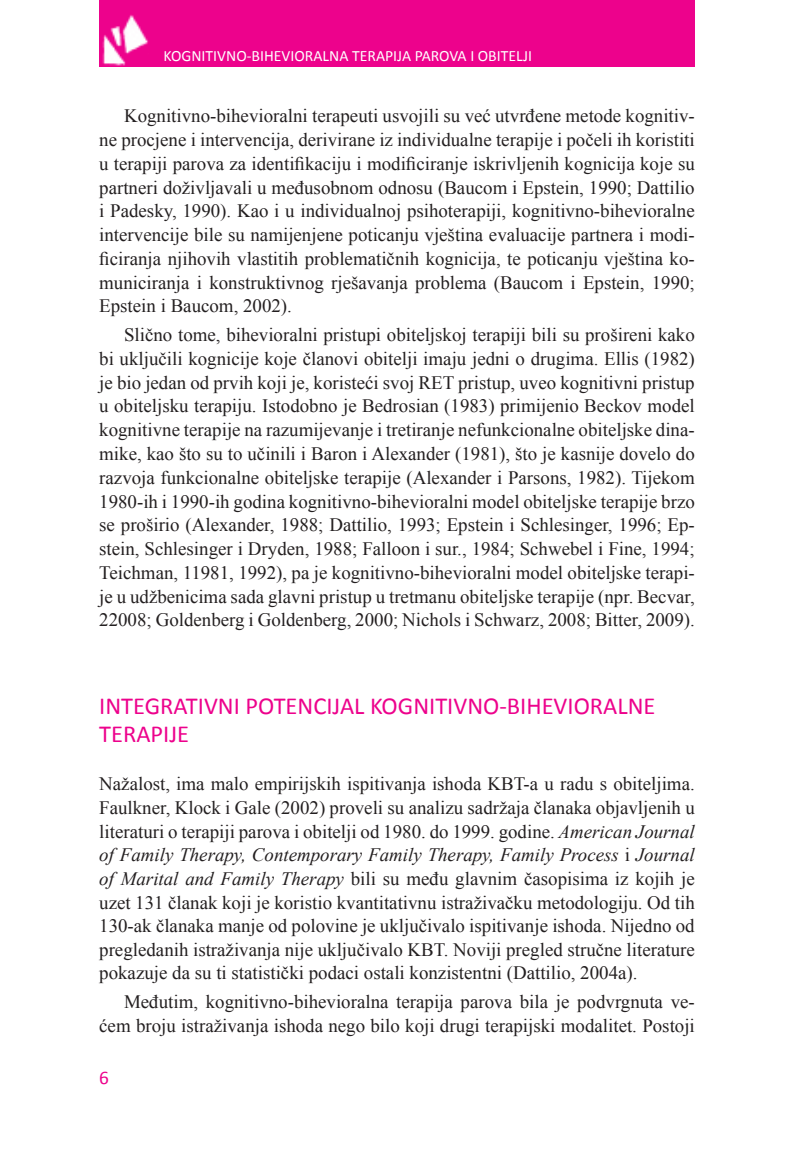
<style>
.page{position:relative;width:794px;height:1161px;background:#fff}
.page>*{position:absolute;margin:0;border:0;box-sizing:border-box;transform-origin:0 0}
.naslov_1{font:24.5px/28px "Calibri";color:#ed028c}
.t1{font:19.25px "Calibri";color:#ed028c}
.bodi{font:18.9px/23.8px "Times New Roman";color:#231f20;text-align:justify}
.bodi_1{font:18.9px/23.6px "Times New Roman";color:#231f20;text-align:justify}
.t2{font:15.75px "Calibri";color:#fff}
.s1{font-style:italic}
</style>
<div class="page">
<div style="left:99px;top:0;width:596px;height:67px;background:#ed028c"></div>
<img style="left:102px;top:15px;width:47px;height:51px">
<p class="t2" style="left:164px;top:46px;width:370px">KOGNITIVNO-BIHEVIORALNA TERAPIJA PAROVA I OBITELJI</p>
<p class="bodi" style="left:99px;top:104px;width:597px;text-indent:25px">Kognitivno-bihevioralni terapeuti usvojili su već utvrđene metode kognitiv&shy;ne procjene i intervencija, derivirane iz individualne terapije i počeli ih koristiti u terapiji parova za identifikaciju i modificiranje iskrivljenih kognicija koje su partneri doživljavali u međusobnom odnosu (Baucom i Epstein, 1990; Dattilio i Padesky, 1990). Kao i u individualnoj psihoterapiji, kognitivno-bihevioralne intervencije bile su namijenjene poticanju vještina evaluacije partnera i modi&shy;ficiranja njihovih vlastitih problematičnih kognicija, te poticanju vještina ko&shy;municiranja i konstruktivnog rješavanja problema (Baucom i Epstein, 1990; Epstein i Baucom, 2002).</p>
<p class="bodi" style="left:99px;top:323px;width:597px;text-indent:25px">Slično tome, bihevioralni pristupi obiteljskoj terapiji bili su prošireni kako bi uključili kognicije koje članovi obitelji imaju jedni o drugima. Ellis (1982) je bio jedan od prvih koji je, koristeći svoj RET pristup, uveo kognitivni pristup u obiteljsku terapiju. Istodobno je Bedrosian (1983) primijenio Beckov model kognitivne terapije na razumijevanje i tretiranje nefunkcionalne obiteljske dina&shy;mike, kao što su to učinili i Baron i Alexander (1981), što je kasnije dovelo do razvoja funkcionalne obiteljske terapije (Alexander i Parsons, 1982). Tijekom 1980-ih i 1990-ih godina kognitivno-bihevioralni model obiteljske terapije brzo se proširio (Alexander, 1988; Dattilio, 1993; Epstein i Schlesinger, 1996; Ep&shy;stein, Schlesinger i Dryden, 1988; Falloon i sur., 1984; Schwebel i Fine, 1994; Teichman, 11981, 1992), pa je kognitivno-bihevioralni model obiteljske terapi&shy;je u udžbenicima sada glavni pristup u tretmanu obiteljske terapije (npr. Becvar, 22008; Goldenberg i Goldenberg, 2000; Nichols i Schwarz, 2008; Bitter, 2009).</p>
<p class="naslov_1" style="left:99px;top:692px;width:558px">INTEGRATIVNI POTENCIJAL KOGNITIVNO-BIHEVIORALNE<br>TERAPIJE</p>
<p class="bodi_1" style="left:99px;top:772px;width:597px">Nažalost, ima malo empirijskih ispitivanja ishoda KBT-a u radu s obiteljima.<br>Faulkner, Klock i Gale (2002) proveli su analizu sadržaja članaka objavljenih u literaturi o terapiji parova i obitelji od 1980. do 1999. godine. <span class="s1">American Journal of Family Therapy, Contemporary Family Therapy, Family Process</span> i <span class="s1">Journal of Marital and Family Therapy</span> bili su među glavnim časopisima iz kojih je uzet 131 članak koji je koristio kvantitativnu istraživačku metodologiju. Od tih 130-ak članaka manje od polovine je uključivalo ispitivanje ishoda. Nijedno od pregledanih istraživanja nije uključivalo KBT. Noviji pregled stručne literature pokazuje da su ti statistički podaci ostali konzistentni (Dattilio, 2004a).</p>
<p class="bodi" style="left:99px;top:989px;width:597px;text-align:right">Međutim, kognitivno-bihevioralna terapija parova bila je podvrgnuta ve&shy;ćem broju istraživanja ishoda nego bilo koji drugi terapijski modalitet. Postoji</p>
<p class="t1" style="left:99px;top:1065px;width:11px">6</p>
</div>
